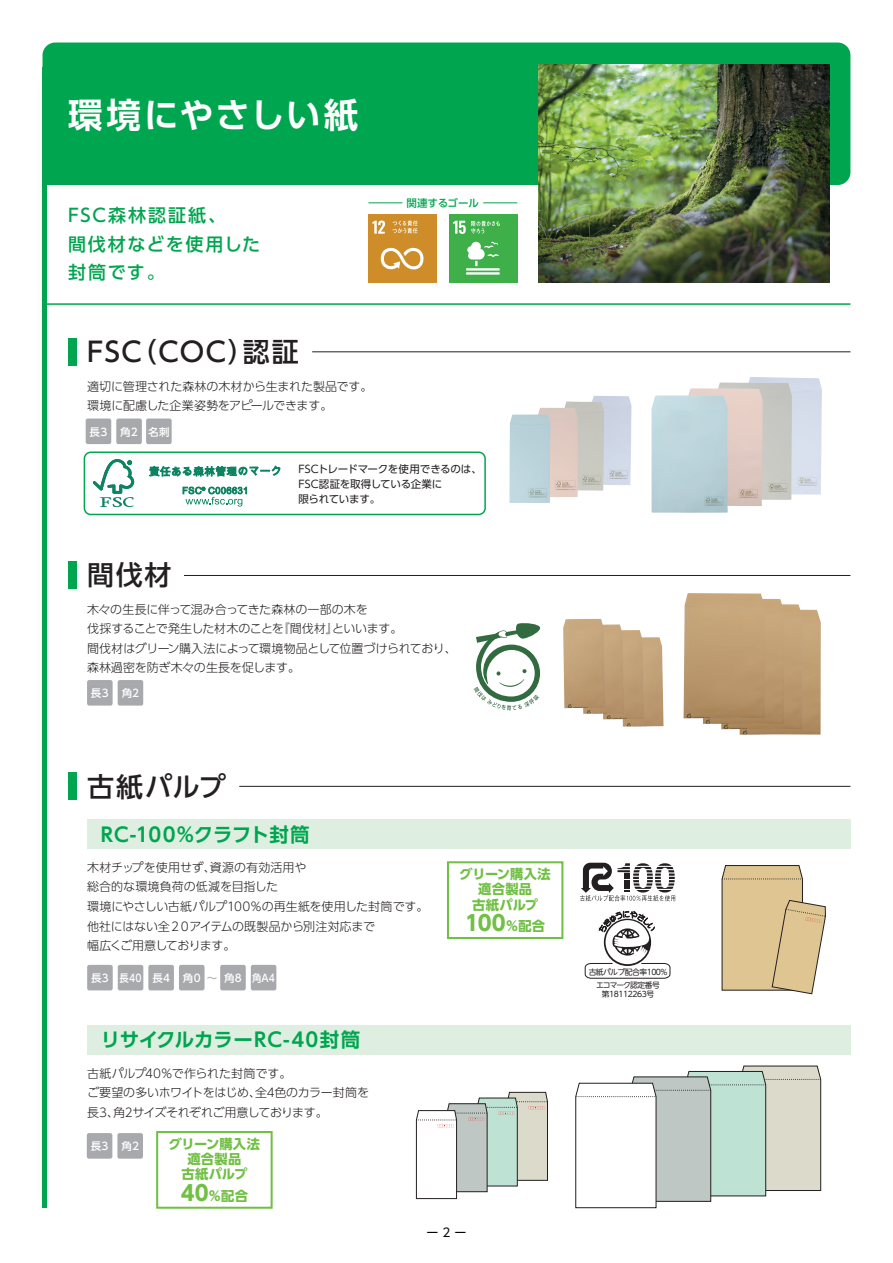
<style>
.page{position:relative;width:893px;height:1263px;background:#fff}
.page>*{position:absolute;margin:0;border:0;box-sizing:border-box;transform-origin:0 0}
.t1{font:34.5px "UD Shin Go Pro De Bold 90 msp RKSJ H";letter-spacing:.055em;color:#fff}
.t2{font:27px "UD Shin Go Pro Medium 90 msp RKSJ H";letter-spacing:.06em;color:#231f20}
.t3{font:21px "UD Shin Go Pro Bold 90 msp RKSJ H";color:#71bf44}
.t4{font:19.5px "UD Shin Go Pro De Bold 90 msp RKSJ H";letter-spacing:.01em;color:#00a54f}
.t5{font:18px/28.5px "UD Shin Go Pro Medium 90 msp RKSJ H";letter-spacing:.095em;color:#00a54f}
.t6{font:13.2px/15.1px "UD Shin Go Pro Bold 90 msp RKSJ H";letter-spacing:.01em;color:#71bf44;text-align:center}
.t7{font:12px/19.5px "UD Shin Go Pro Light 90 msp RKSJ H";letter-spacing:-.015em;color:#231f20}
.t8{font:12px "UD Shin Go Pro Regular 90 msp RKSJ H";color:#010703}
.t9{font:10.5px/15px "UD Shin Go Pro Regular 90 msp RKSJ H";letter-spacing:-.015em;color:#231f20}
.t10{font:10.5px "UD Shin Go Pro Medium 90 msp RKSJ H";letter-spacing:.025em;color:#fff}
.t11{font:10.5px "UD Shin Go Pro Medium 90 msp RKSJ H";letter-spacing:-.005em;color:#00a54f}
.t12{font:7.8px/13px "UD Shin M Go Pro Regular 90 msp RKSJ H";letter-spacing:-.06em;color:#231f20;text-align:center}
.s1{color:#a8a9ad}
.s2{font-size:21px}
.s3{font-size:13.2px}
</style>
<div class="page">
<img style="left:622px;top:637px;width:41px;height:89px">
<img style="left:603px;top:630px;width:41px;height:89px">
<img style="left:583px;top:624px;width:41px;height:90px">
<img style="left:563px;top:619px;width:42px;height:89px">
<img style="left:740px;top:609px;width:81px;height:126px">
<img style="left:721px;top:604px;width:81px;height:125px">
<img style="left:703px;top:599px;width:81px;height:125px">
<img style="left:683px;top:593px;width:82px;height:125px">
<div style="left:87px;top:819px;width:763px;height:30px;background:#deefe2"></div>
<div style="left:43px;top:43px;width:807px;height:142px;background:#00a54f"></div>
<img style="left:538px;top:65px;width:291px;height:218px">
<div style="left:87px;top:1025px;width:763px;height:30px;background:#deefe2"></div>
<div style="left:84px;top:451px;width:402px;height:64px;border:2px solid #00a54f;border-radius:6px"></div>
<svg style="left:580px;top:863px;width:95px;height:38px"></svg>
<hr style="left:239px;top:786px;width:611px;height:1px;background:#231f20">
<div style="left:368px;top:215px;width:68px;height:68px;background:#cf8d29"></div>
<svg style="left:372px;top:221px;width:13px;height:13px"></svg>
<svg style="left:381px;top:248px;width:42px;height:22px"></svg>
<svg style="left:392px;top:220px;width:26px;height:13px"></svg>
<div style="left:449px;top:215px;width:68px;height:68px;background:#3eaf49"></div>
<svg style="left:466px;top:242px;width:34px;height:33px"></svg>
<svg style="left:453px;top:221px;width:47px;height:13px"></svg>
<div style="left:86px;top:418px;width:25px;height:26px;background:#a8a9ad;border-radius:2px"></div>
<div style="left:116px;top:418px;width:26px;height:26px;background:#a8a9ad;border-radius:2px"></div>
<div style="left:87px;top:680px;width:26px;height:26px;background:#a8a9ad;border-radius:2px"></div>
<div style="left:118px;top:680px;width:25px;height:26px;background:#a8a9ad;border-radius:2px"></div>
<div style="left:87px;top:1133px;width:25px;height:26px;background:#a8a9ad;border-radius:2px"></div>
<div style="left:117px;top:1133px;width:26px;height:26px;background:#a8a9ad;border-radius:2px"></div>
<div style="left:87px;top:965px;width:26px;height:25px;background:#a8a9ad;border-radius:2px"></div>
<div style="left:118px;top:965px;width:25px;height:25px;background:#a8a9ad;border-radius:2px"></div>
<div style="left:148px;top:965px;width:26px;height:25px;background:#a8a9ad;border-radius:2px"></div>
<div style="left:179px;top:965px;width:26px;height:25px;background:#a8a9ad;border-radius:2px"></div>
<div style="left:220px;top:965px;width:26px;height:25px;background:#a8a9ad;border-radius:2px"></div>
<div style="left:251px;top:965px;width:25px;height:25px;background:#a8a9ad;border-radius:2px"></div>
<svg style="left:473px;top:623px;width:68px;height:87px"></svg>
<div style="left:68px;top:773px;width:9px;height:27px;background:#00a54f"></div>
<svg style="left:584px;top:911px;width:87px;height:68px"></svg>
<div style="left:447px;top:861px;width:116px;height:78px;border:2px solid #71bf44"></div>
<div style="left:156px;top:1131px;width:117px;height:78px;border:2px solid #71bf44"></div>
<hr style="left:43px;top:303px;width:807px;height:2px;background:#00a54f">
<hr style="left:43px;top:67px;width:4px;height:1141px;background:#00a54f">
<img style="left:749px;top:377px;width:73px;height:118px">
<img style="left:718px;top:382px;width:74px;height:118px">
<img style="left:688px;top:388px;width:75px;height:118px">
<img style="left:651px;top:395px;width:77px;height:118px">
<div style="left:592px;top:396px;width:39px;height:89px;background:#ced6e4"></div>
<img style="left:564px;top:401px;width:40px;height:90px">
<img style="left:538px;top:408px;width:40px;height:89px">
<img style="left:509px;top:414px;width:42px;height:89px">
<svg style="left:722px;top:865px;width:104px;height:129px;background:#dac59a"></svg>
<svg style="left:416px;top:1092px;width:132px;height:107px"></svg>
<svg style="left:575px;top:1065px;width:246px;height:143px"></svg>
<svg style="left:93px;top:459px;width:41px;height:48px"></svg>
<svg style="left:183px;top:487px;width:64px;height:20px"></svg>
<svg style="left:150px;top:466px;width:130px;height:10px"></svg>
<hr style="left:368px;top:202px;width:34px;height:1px;background:#00a54f">
<hr style="left:483px;top:202px;width:34px;height:1px;background:#00a54f">
<hr style="left:184px;top:575px;width:666px;height:1px;background:#231f20">
<hr style="left:312px;top:352px;width:538px;height:1px;background:#231f20">
<div style="left:68px;top:338px;width:9px;height:27px;background:#00a54f"></div>
<div style="left:146px;top:418px;width:26px;height:26px;background:#a8a9ad;border-radius:2px"></div>
<div style="left:68px;top:561px;width:9px;height:27px;background:#00a54f"></div>
<h1 class="t1" style="left:68px;top:102px;width:292px">環境にやさしい紙</h1>
<h3 class="t5" style="left:68px;top:204px;width:194px">FSC森林認証紙、<br>間伐材などを使用した封筒です。</h3>
<h2 class="t2" style="left:87px;top:342px;width:213px">FSC（COC）認証</h2>
<p class="t7" style="left:87px;top:378px;width:287px">適切に管理された森林の木材から生まれた製品です。環境に配慮した企業姿勢をアピールできます。</p>
<p class="t10" style="left:90px;top:428px;width:50px">長3 角2</p>
<p class="t10" style="left:148px;top:428px;width:23px">名刺</p>
<p class="t11" style="left:407px;top:199px;width:74px">関連するゴール</p>
<h2 class="t2" style="left:87px;top:565px;width:86px">間伐材</h2>
<p class="t9" style="left:298px;top:463px;width:185px">FSCトレードマークを使用できるのは、<br>FSC認証を取得している企業に<br>限られています。</p>
<p class="t7" style="left:87px;top:601px;width:371px">木々の生長に伴って混み合ってきた森林の一部の木を<br>伐採することで発生した材木のことを『間伐材』といいます。<br>間伐材はグリーン購入法によって環境物品として位置づけられており、森林過密を防ぎ木々の生長を促します。</p>
<p class="t10" style="left:91px;top:689px;width:50px">長3 角2</p>
<h2 class="t2" style="left:87px;top:777px;width:140px">古紙パルプ</h2>
<h3 class="t4" style="left:101px;top:827px;width:210px">RC-100%クラフト封筒</h3>
<p class="t7" style="left:87px;top:859px;width:343px">木材チップを使用せず、資源の有効活用や<br>総合的な環境負荷の低減を目指した<br>環境にやさしい古紙パルプ100％の再生紙を使用した封筒です。他社にはない全２０アイテムの既製品から別注対応まで<br>幅広くご用意しております。</p>
<p class="t10" style="left:91px;top:974px;width:185px">長3 長40 長4 角0 <span class="s1">～</span> 角8 角A4</p>
<h3 class="t4" style="left:101px;top:1033px;width:261px">リサイクルカラーRC-40封筒</h3>
<p class="t7" style="left:87px;top:1065px;width:283px">古紙パルプ40％で作られた封筒です。<br>ご要望の多いホワイトをはじめ、全4色のカラー封筒を長3、角2サイズそれぞれご用意しております。</p>
<p class="t10" style="left:91px;top:1142px;width:50px">長3 角2</p>
<p class="t6" style="left:169px;top:1138px;width:93px">グリーン購入法適合製品<br>古紙パルプ</p>
<p class="t6" style="left:181px;top:1190px;width:69px"><span class="s2">40</span>％配合</p>
<p class="t6" style="left:460px;top:868px;width:93px">グリーン購入法適合製品<br>古紙パルプ</p>
<h3 class="t3" style="left:465px;top:915px;width:81px">100<span class="s3">％配合</span></h3>
<p class="t8" style="left:427px;top:1228px;width:41px">ー 2 ー</p>
<p class="t12" style="left:589px;top:966px;width:81px">古紙パルプ配合率100％エコマーク認定番号</p>
<p class="t12" style="left:602px;top:988px;width:54px">第18112263号</p>
</div>
